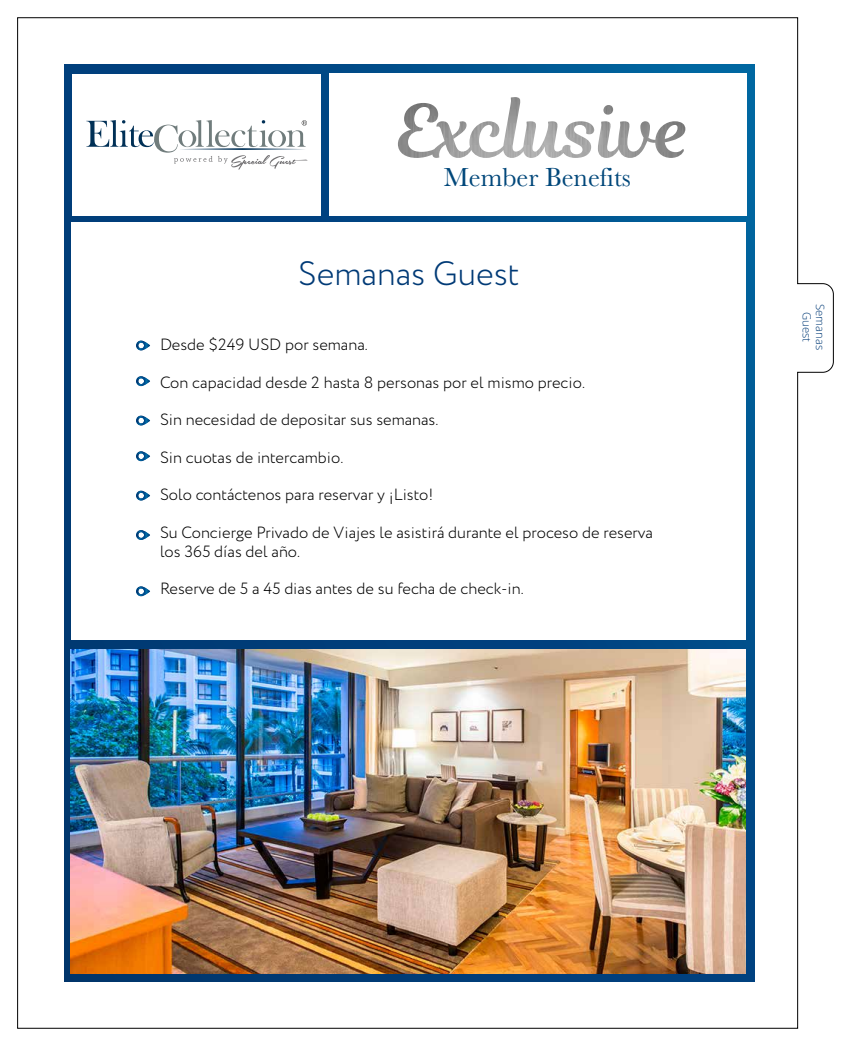
<style>
.page{position:relative;width:851px;height:1046px;background:#fff}
.page>*{position:absolute;margin:0;border:0;box-sizing:border-box;transform-origin:0 0}
.t1{font:300 33.75px "Circe";color:#003a76}
.t2{font:27.12px "Baskerville";color:#00477a}
.t3{font:300 16.25px/18.8px "Circe";color:#000}
.t4{font:300 11.25px/13.5px "Open Sans";color:#003a76;text-align:center}
</style>
<div class="page">
<img style="left:17px;top:18px;width:816px;height:1010px">
<h2 class="t2" style="left:443px;top:160px;width:189px">Member Benefits</h2>
<h1 class="t1" style="left:298px;top:251px;width:223px">Semanas Guest</h1>
<p class="t3" style="left:160px;top:336px;width:209px">Desde $249 USD por semana.</p>
<p class="t3" style="left:160px;top:373px;width:426px">Con capacidad desde 2 hasta 8 personas por el mismo precio.</p>
<p class="t3" style="left:160px;top:411px;width:280px">Sin necesidad de depositar sus semanas.</p>
<p class="t3" style="left:160px;top:448px;width:185px">Sin cuotas de intercambio.</p>
<p class="t3" style="left:160px;top:486px;width:275px">Solo contáctenos para reservar y ¡Listo!</p>
<p class="t3" style="left:160px;top:523px;width:494px">Su Concierge Privado de Viajes le asistirá durante el proceso de reserva los 365 días del año.</p>
<p class="t3" style="left:160px;top:579px;width:365px">Reserve de 5 a 45 dias antes de su fecha de check-in.</p>
<p class="t4" style="left:827px;top:304px;width:48px;rotate:90deg">Semanas<br>Guest</p>
</div>
